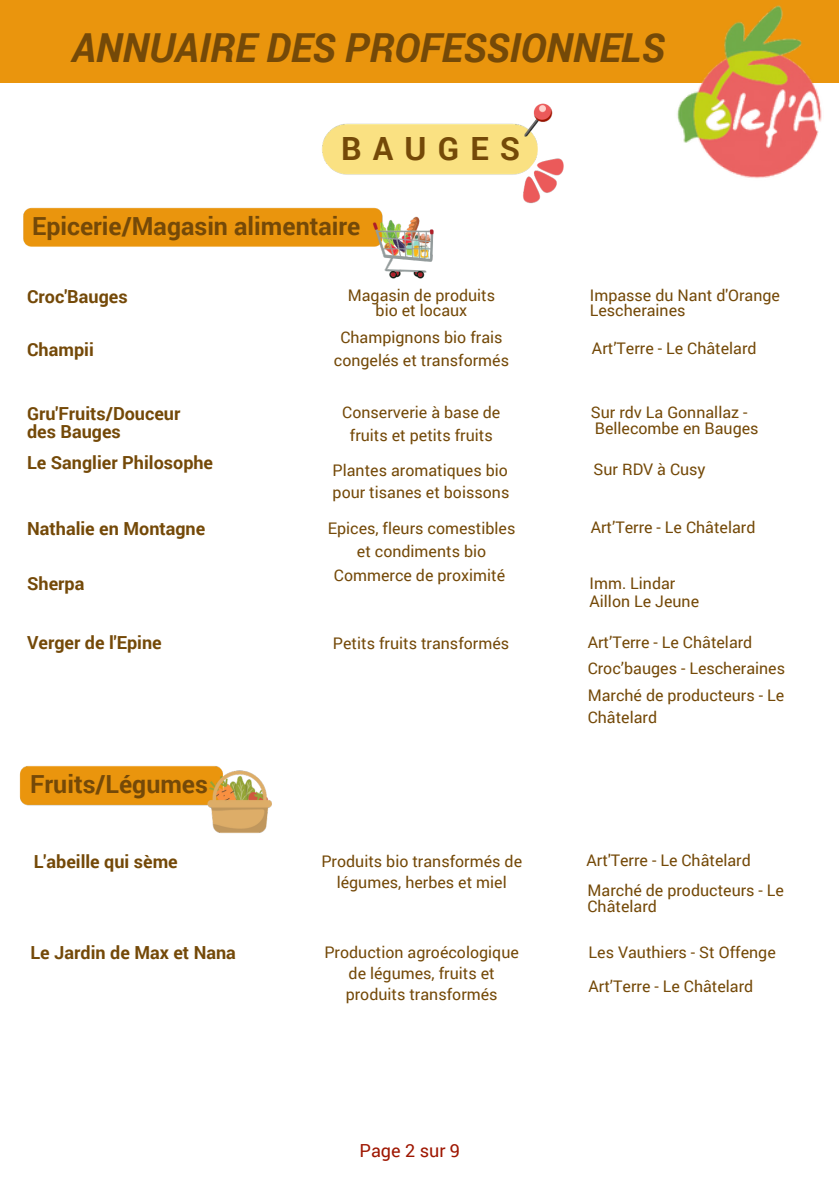
<style>
.page{position:relative;width:839px;height:1191px;background:#fff}
.page>*{position:absolute;margin:0;border:0;box-sizing:border-box;transform-origin:0 0}
.t1{font:italic 700 40px "Roboto";color:#744908}
.t2{font:700 32px "Roboto";letter-spacing:.35em;color:#744908}
.t3{font:700 25px "Roboto";color:#744908}
.t4{font:700 18px/18px "Roboto";color:#744908}
.t5{font:18px "Roboto";color:#9e1600}
.t6{font:16px/21px "Roboto";color:#744908;text-align:center}
</style>
<div class="page">
<img style="left:19px;top:765px;width:253px;height:68px">
<img style="left:23px;top:222px;width:411px;height:57px">
<img style="left:0;top:0;width:838px;height:222px">
<p class="t1" style="left:72px;top:20px;width:594px">ANNUAIRE DES PROFESSIONNELS</p>
<h1 class="t2" style="left:341px;top:127px;width:181px">BAUGES</h1>
<h2 class="t3" style="left:32px;top:208px;width:330px">Epicerie/Magasin alimentaire</h2>
<p class="t4" style="left:27px;top:287px;width:102px">Croc'Bauges</p>
<h3 class="t4" style="left:27px;top:340px;width:68px">Champii</h3>
<p class="t4" style="left:27px;top:404px;width:155px">Gru'Fruits/Douceur des Bauges</p>
<p class="t4" style="left:27px;top:453px;width:187px">Le Sanglier Philosophe</p>
<p class="t4" style="left:27px;top:519px;width:180px">Nathalie en Montagne</p>
<p class="t4" style="left:27px;top:574px;width:59px">Sherpa</p>
<h4 class="t4" style="left:27px;top:633px;width:136px">Verger de l'Epine</h4>
<p class="t3" style="left:30px;top:767px;width:179px">Fruits/Légumes</p>
<p class="t4" style="left:34px;top:852px;width:145px">L'abeille qui sème</p>
<h4 class="t4" style="left:31px;top:943px;width:207px">Le Jardin de Max et Nana</h4>
<p class="t6" style="left:348px;top:288px;width:149px;line-height:15px">Magasin de produits bio et locaux</p>
<p class="t6" style="left:340px;top:327px;width:164px">Champignons bio frais</p>
<p class="t6" style="left:334px;top:349px;width:177px">congelés et transformés</p>
<p class="t6" style="left:342px;top:401px;width:159px">Conserverie à base de</p>
<p class="t6" style="left:350px;top:424px;width:144px">fruits et petits fruits</p>
<p class="t6" style="left:332px;top:459px;width:177px">Plantes aromatiques bio</p>
<p class="t6" style="left:332px;top:481px;width:178px">pour tisanes et boissons</p>
<h4 class="t6" style="left:328px;top:517px;width:189px">Epices, fleurs comestibles</h4>
<h4 class="t6" style="left:357px;top:540px;width:131px">et condiments bio</h4>
<p class="t6" style="left:334px;top:564px;width:173px">Commerce de proximité</p>
<h4 class="t6" style="left:333px;top:632px;width:178px">Petits fruits transformés</h4>
<p class="t6" style="left:321px;top:851px;width:202px">Produits bio transformés de légumes, herbes et miel</p>
<p class="t6" style="left:324px;top:941px;width:196px">Production agroécologique de légumes, fruits et produits transformés</p>
<p class="t5" style="left:359px;top:1138px;width:102px">Page 2 sur 9</p>
<p class="t6" style="left:589px;top:288px;width:192px;line-height:15px;text-align:left">Impasse du Nant d'Orange<br>Lescheraines</p>
<p class="t6" style="left:592px;top:337px;width:166px">Art’Terre - Le Châtelard</p>
<p class="t6" style="left:590px;top:401px;width:158px">Sur rdv La Gonnallaz -</p>
<h4 class="t6" style="left:594px;top:417px;width:165px">Bellecombe en Bauges</h4>
<p class="t6" style="left:593px;top:458px;width:114px">Sur RDV à Cusy</p>
<p class="t6" style="left:590px;top:517px;width:166px">Art’Terre - Le Châtelard</p>
<p class="t6" style="left:589px;top:573px;width:111px;line-height:18px;text-align:left">Imm. Lindar<br>Aillon Le Jeune</p>
<p class="t6" style="left:587px;top:632px;width:166px">Art’Terre - Le Châtelard</p>
<p class="t6" style="left:587px;top:657px;width:199px">Croc’bauges - Lescheraines</p>
<p class="t6" style="left:587px;top:684px;width:198px">Marché de producteurs - Le</p>
<h4 class="t6" style="left:587px;top:707px;width:71px">Châtelard</h4>
<p class="t6" style="left:586px;top:849px;width:166px">Art'Terre - Le Châtelard</p>
<p class="t6" style="left:587px;top:879px;width:198px">Marché de producteurs - Le</p>
<p class="t6" style="left:587px;top:896px;width:71px">Châtelard</p>
<h3 class="t6" style="left:588px;top:941px;width:189px">Les Vauthiers - St Offenge</h3>
<h4 class="t6" style="left:588px;top:976px;width:166px">Art’Terre - Le Châtelard</h4>
</div>
